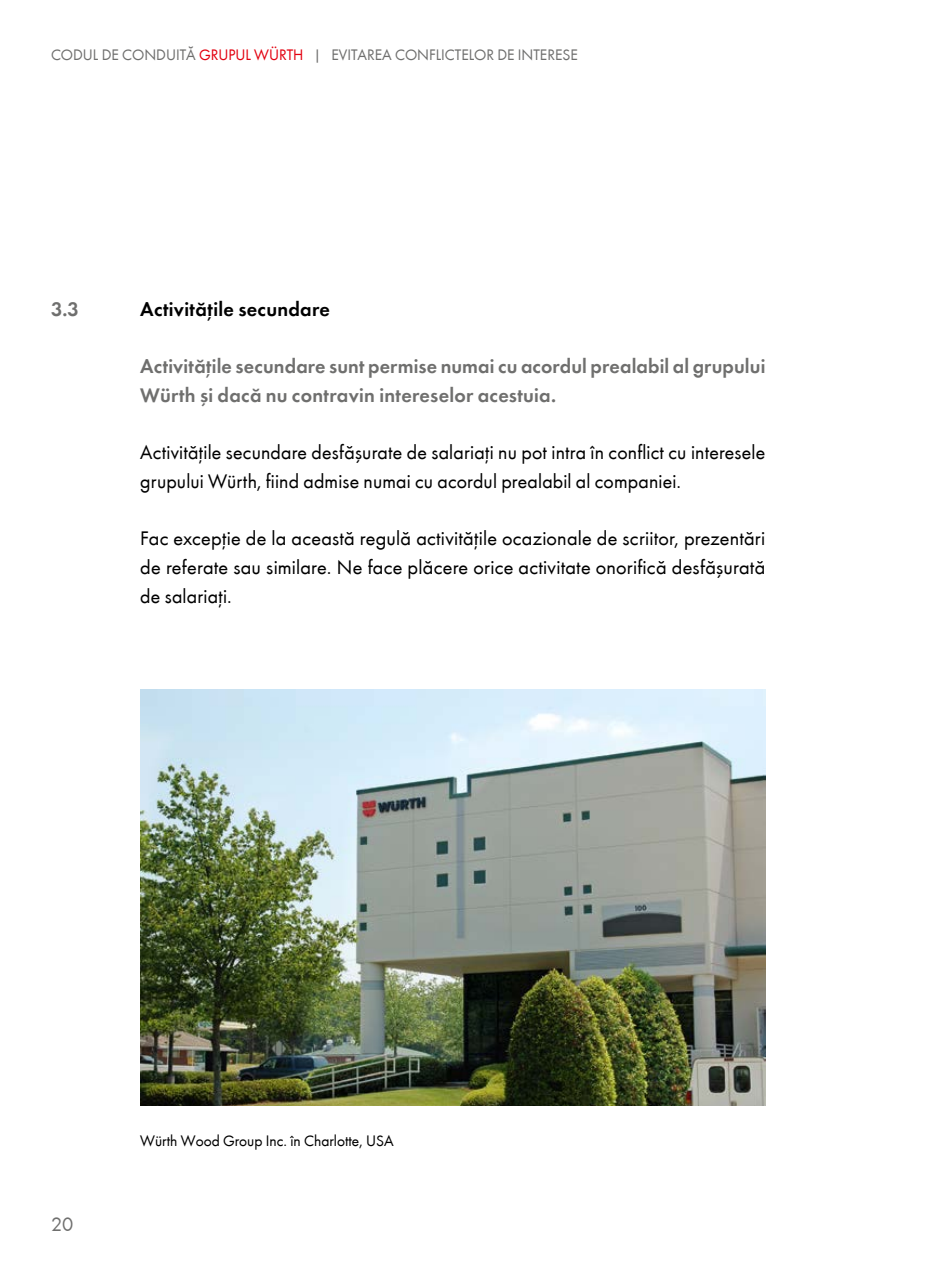
<style>
.page{position:relative;width:944px;height:1276px;background:#fff}
.page>*{position:absolute;margin:0;border:0;box-sizing:border-box;transform-origin:0 0}
.t1{font:20.25px/28.8px "Wuerth";letter-spacing:.01em;color:#000}
.t2{font:600 20.25px/28.8px "Wuerth";letter-spacing:.01em;color:#6f6f6e}
.t3{font:600 20.25px "Wuerth";letter-spacing:.015em;color:#000}
.t4{font:20.25px "Wuerth";color:#6f6f6e}
.t5{font:15.75px "Wuerth";color:#6f6f6e}
.t6{font:15.75px "Wuerth";color:#000}
.s1{color:#e3000f}
</style>
<div class="page">
<img style="left:140px;top:689px;width:625px;height:416px">
<p class="t5" style="left:51px;top:44px;width:528px">CODUL DE CONDUITĂ <span class="s1">GRUPUL WÜRTH</span> | EVITAREA CONFLICTELOR DE INTERESE</p>
<p class="t2" style="left:51px;top:293px;width:30px">3.3</p>
<p class="t3" style="left:140px;top:294px;width:191px">Activităţile secundare</p>
<p class="t2" style="left:140px;top:350px;width:626px">Activităţile secundare sunt permise numai cu acordul prealabil al grupului<br>Würth şi dacă nu contravin intereselor acestuia.</p>
<p class="t1" style="left:140px;top:437px;width:627px">Activităţile secundare desfăşurate de salariaţi nu pot intra în conflict cu interesele grupului Würth, fiind admise numai cu acordul prealabil al companiei.</p>
<p class="t1" style="left:140px;top:523px;width:627px;text-align:justify">Fac excepţie de la această regulă activităţile ocazionale de scriitor, prezentări de referate sau similare. Ne face plăcere orice activitate onorifică desfăşurată de salariaţi.</p>
<p class="t4" style="left:51px;top:1210px;width:24px">20</p>
<p class="t6" style="left:140px;top:1130px;width:255px">Würth Wood Group Inc. în Charlotte, USA</p>
</div>
